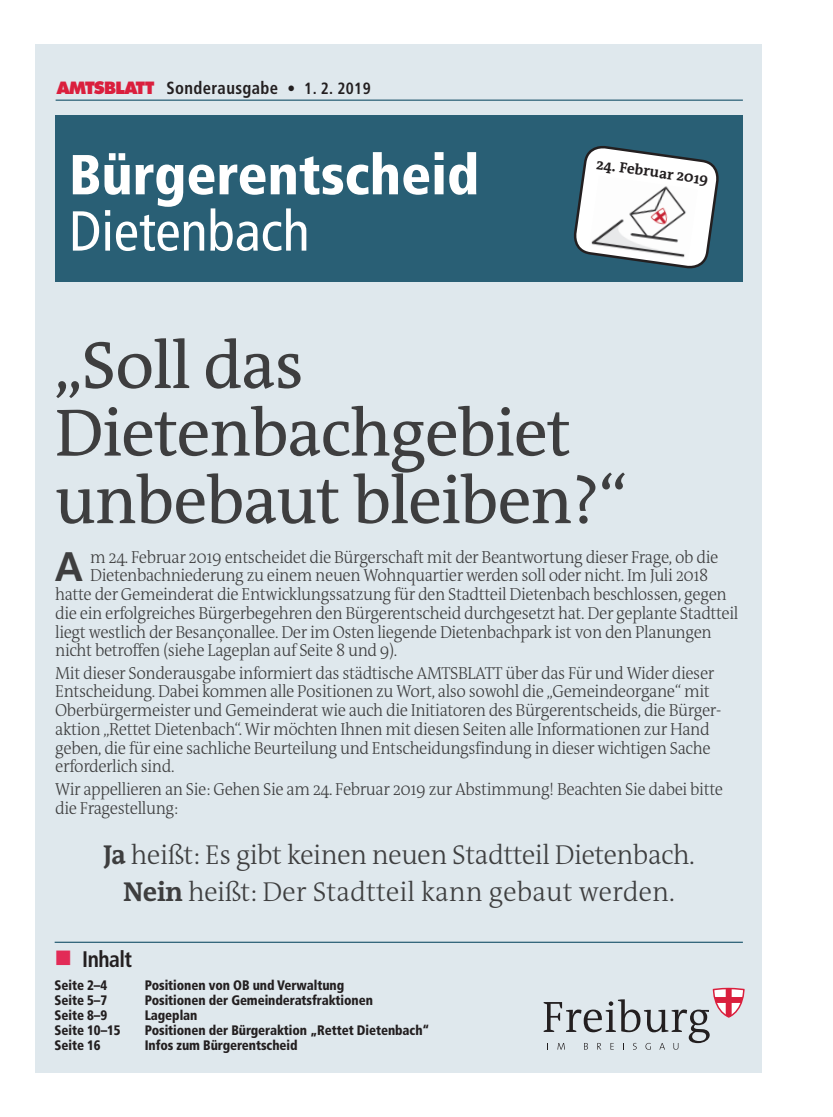
<style>
.page{position:relative;width:833px;height:1117px;background:#fff}
.page>*{position:absolute;margin:0;border:0;box-sizing:border-box;transform-origin:0 0}
.t1{font:67.5px/67.5px "The Antiqua B W5 Plain";letter-spacing:-.02em;color:#3e3e3f}
.t2{font:900 condensed 56.25px "Frutiger";color:#fff}
.t3{font:condensed 56.25px "Frutiger";color:#fff}
.t4{font:700 41.25px "Frutiger";color:#3e3e3f;scale:.95 1}
.t5{font:300 27.5px/37.5px "The Antiqua B W3";letter-spacing:-.02em;color:#3e3e3f;text-align:center}
.t6{font:700 condensed 22.5px "Frutiger";letter-spacing:-.02em;color:#231f20;scale:.96 1}
.t7{font:800 18.62px "Futura EF";letter-spacing:-.08em;color:#da1f3d}
.t8{font:300 17.5px/18.8px "The Antiqua B W3";letter-spacing:-.025em;color:#3e3e3f;scale:.95 1}
.t9{font:700 condensed 17.5px "Frutiger";letter-spacing:.025em;color:#231f20;scale:.95 1}
.t10{font:700 15px "The Antiqua B W7";color:#231f20}
.t11{font:900 condensed 13.75px "Frutiger";letter-spacing:-.005em;color:#231f20;scale:.95 1}
.s1{font-size:19px}
.s2{font-size:16.25px}
.s3{font-family:"The Antiqua B W7";font-weight:700}
.s4{color:#e22b57}
</style>
<div class="page">
<div style="left:35px;top:44px;width:727px;height:1028px;background:#dfe8ed"></div>
<svg style="left:543px;top:987px;width:201px;height:62px"></svg>
<hr style="left:55px;top:941px;width:688px;height:1px;background:#295f75">
<div style="left:55px;top:116px;width:687px;height:166px;background:#295f75"></div>
<svg style="left:574px;top:146px;width:145px;height:123px"></svg>
<img style="left:589px;top:176px;width:109px;height:83px">
<hr style="left:56px;top:99px;width:687px;height:2px;background:#295f75">
<p class="t7" style="left:56px;top:76px;width:99px">AMT<span class="s1">S</span>BLATT</p>
<p class="t9" style="left:166px;top:77px;width:216px">Sonderausgabe <span class="s2">• 1. 2. 2019</span></p>
<h2 class="t2" style="left:69px;top:141px;width:411px">Bürgerentscheid</h2>
<h2 class="t3" style="left:69px;top:198px;width:242px">Dietenbach</h2>
<p class="t10" style="left:598px;top:154px;width:114px;rotate:8deg">24. Februar 2019</p>
<h1 class="t1" style="left:55px;top:332px;width:574px">„Soll das<br>Dietenbachgebiet unbebaut bleiben?“</h1>
<h3 class="t4" style="left:55px;top:542px;width:31px">A</h3>
<p class="t8" style="left:90px;top:547px;width:662px">m 24. Februar 2019 entscheidet die Bürgerschaft mit der Beantwortung dieser Frage, ob die</p>
<p class="t8" style="left:90px;top:566px;width:652px">Dietenbachniederung zu einem neuen Wohnquartier werden soll oder nicht. Im Juli 2018</p>
<p class="t8" style="left:55px;top:584px;width:708px">hatte der Gemeinderat die Entwicklungssatzung für den Stadtteil Dietenbach beschlossen, gegen</p>
<p class="t8" style="left:55px;top:603px;width:720px">die ein erfolgreiches Bürgerbegehren den Bürgerentscheid durchgesetzt hat. Der geplante Stadtteil</p>
<p class="t8" style="left:55px;top:622px;width:692px">liegt westlich der Besançonallee. Der im Osten liegende Dietenbachpark ist von den Planungen</p>
<p class="t8" style="left:55px;top:641px;width:362px">nicht betroffen (siehe Lageplan auf Seite 8 und 9).</p>
<p class="t8" style="left:55px;top:663px;width:702px">Mit dieser Sonderausgabe informiert das städtische AMTSBLATT über das Für und Wider dieser Entscheidung. Dabei kommen alle Positionen zu Wort, also sowohl die „Gemeindeorgane“ mit Oberbürgermeister und Gemeinderat wie auch die Initiatoren des Bürgerentscheids, die Bürger&shy;aktion „Rettet Dietenbach“. Wir möchten Ihnen mit diesen Seiten alle Informationen zur Hand geben, die für eine sachliche Beurteilung und Entscheidungsfindung in dieser wichtigen Sache erforderlich sind.</p>
<p class="t8" style="left:55px;top:779px;width:704px">Wir appellieren an Sie: Gehen Sie am 24. Februar 2019 zur Abstimmung! Beachten Sie dabei bitte die Fragestellung:</p>
<h3 class="t5" style="left:103px;top:835px;width:593px"><span class="s3">Ja</span> heißt: Es gibt keinen neuen Stadtteil Dietenbach.<br><span class="s3">Nein</span> heißt: Der Stadtteil kann gebaut werden.</h3>
<p class="t6" style="left:55px;top:946px;width:82px"><span class="s4">■</span> Inhalt</p>
<p class="t11" style="left:55px;top:976px;width:57px">Seite 2–4</p>
<p class="t11" style="left:145px;top:976px;width:211px">Positionen von OB und Verwaltung</p>
<p class="t11" style="left:55px;top:991px;width:57px">Seite 5–7</p>
<p class="t11" style="left:145px;top:991px;width:242px">Positionen der Gemeinderatsfraktionen</p>
<p class="t11" style="left:55px;top:1006px;width:57px">Seite 8–9</p>
<p class="t11" style="left:145px;top:1006px;width:57px">Lageplan</p>
<p class="t11" style="left:55px;top:1021px;width:71px">Seite 10–15</p>
<p class="t11" style="left:145px;top:1021px;width:301px">Positionen der Bürgeraktion „Rettet Dietenbach“</p>
<p class="t11" style="left:55px;top:1036px;width:50px">Seite 16</p>
<p class="t11" style="left:145px;top:1036px;width:162px">Infos zum Bürgerentscheid</p>
</div>
